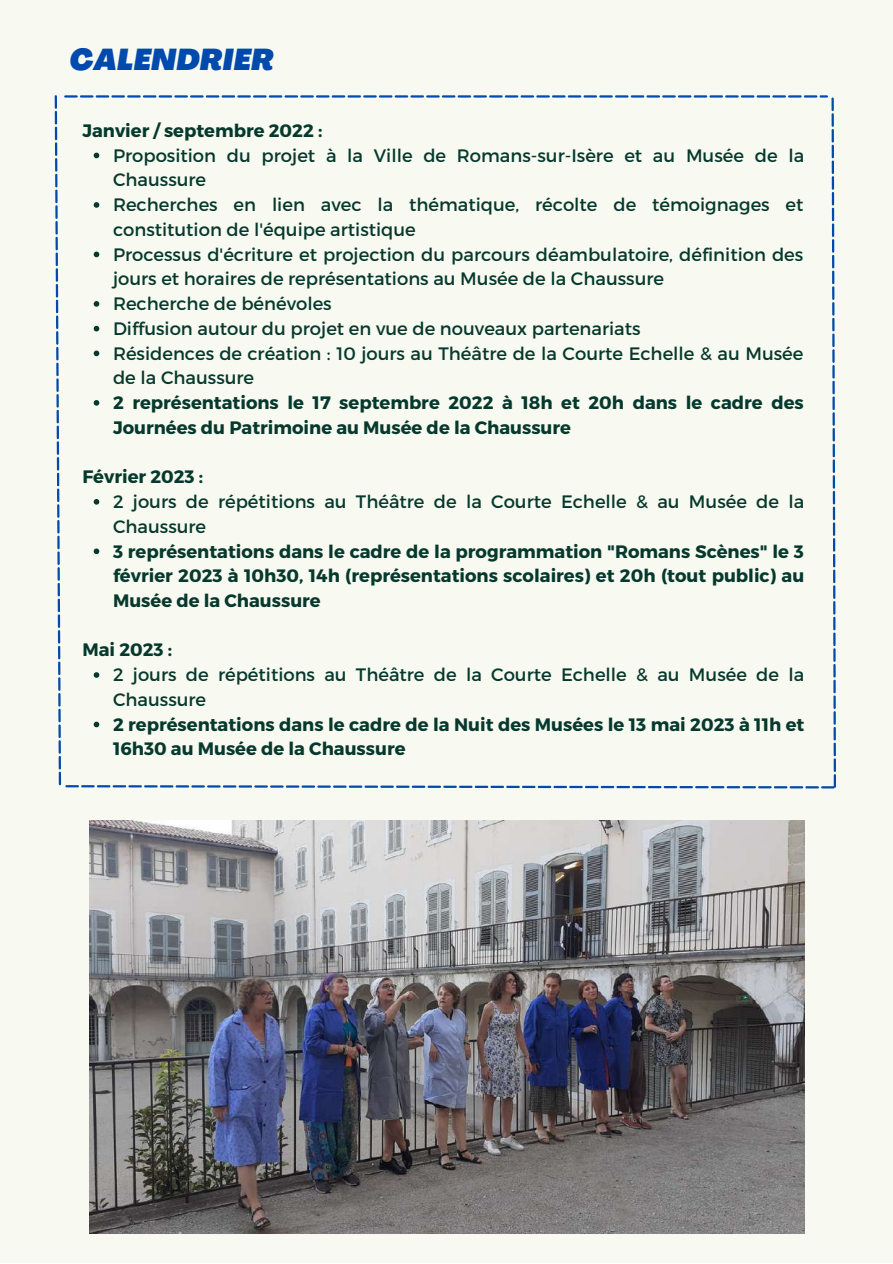
<style>
.page{position:relative;width:893px;height:1264px;background:#fff}
.page>*{position:absolute;margin:0;border:0;box-sizing:border-box;transform-origin:0 0}
.t1{font:italic 900 29.7px "Agrandir";letter-spacing:.01em;color:#004aad}
.t2{font:18px/24.8px "Montserrat";color:#06392d}
.t3{font:700 18px/24.8px "Montserrat";color:#06392d}
</style>
<div class="page">
<div style="left:0;top:0;width:892px;height:1262px;background:#f8f9f0"></div>
<svg style="left:55px;top:95px;width:781px;height:693px"></svg>
<img style="left:89px;top:820px;width:715px;height:413px">
<h1 class="t1" style="left:69px;top:48px;width:206px">CALENDRIER</h1>
<p class="t3" style="left:82px;top:117px;width:241px">Janvier / septembre 2022 :</p>
<p class="t2" style="left:113px;top:142px;width:692px">Proposition du projet à la Ville de Romans-sur-Isère et au Musée de la Chaussure<br>Recherches en lien avec la thématique, récolte de témoignages et constitution de l'équipe artistique<br>Processus d'écriture et projection du parcours déambulatoire, définition des jours et horaires de représentations au Musée de la Chaussure<br>Recherche de bénévoles<br>Diffusion autour du projet en vue de nouveaux partenariats<br>Résidences de création : 10 jours au Théâtre de la Courte Echelle &amp; au Musée de la Chaussure</p>
<p class="t3" style="left:113px;top:389px;width:692px">2 représentations le 17 septembre 2022 à 18h et 20h dans le cadre des<br>Journées du Patrimoine au Musée de la Chaussure</p>
<p class="t3" style="left:82px;top:463px;width:122px">Février 2023 :</p>
<p class="t2" style="left:113px;top:488px;width:692px">2 jours de répétitions au Théâtre de la Courte Echelle &amp; au Musée de la<br>Chaussure</p>
<p class="t3" style="left:113px;top:538px;width:692px;text-align:justify">3 représentations dans le cadre de la programmation "Romans Scènes" le 3 février 2023 à 10h30, 14h (représentations scolaires) et 20h (tout public) au Musée de la Chaussure</p>
<p class="t3" style="left:82px;top:636px;width:91px">Mai 2023 :</p>
<p class="t2" style="left:113px;top:661px;width:692px">2 jours de répétitions au Théâtre de la Courte Echelle &amp; au Musée de la<br>Chaussure</p>
<p class="t3" style="left:113px;top:711px;width:692px">2 représentations dans le cadre de la Nuit des Musées le 13 mai 2023 à 11h et<br>16h30 au Musée de la Chaussure</p>
</div>
